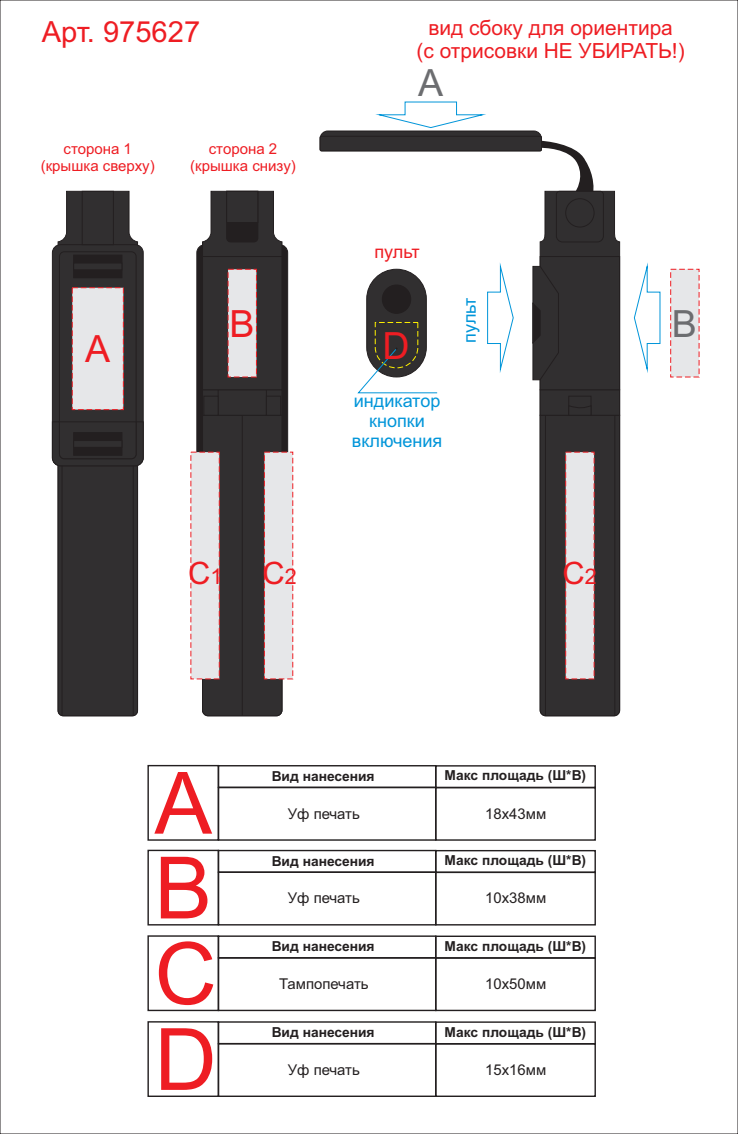
<style>
.page{position:relative;width:738px;height:1134px;background:#fff}
.page>*{position:absolute;margin:0;border:0;box-sizing:border-box;transform-origin:0 0}
.t1{font:86.1px/85.8px "Arial";color:#ee1d23}
.t2{font:37.5px "Arial";color:#ee1d23}
.t3{font:37.5px "Arial";color:#6c6d70}
.t4{font:30.9px "Arial";color:#ee1d23}
.t5{font:29.1px "Arial";color:#ee1d23}
.t6{font:20.9px/23.3px "Arial";color:#ee1d23;text-align:center}
.t7{font:18px/20.1px "Arial";color:#0095d9;text-align:center}
.t8{font:18px "Arial";letter-spacing:-.01em;color:#ee1d23}
.t9{font:15px/16.8px "Arial";color:#ee1d23;text-align:center}
.t10{font:14.9px "Arial";color:#231f20}
.t11{font:700 13.8px "Arial";color:#231f20}
.s1{font-size:21.6px}
</style>
<div class="page">
<svg style="left:57px;top:191px;width:81px;height:53px;fill:#312f30"></svg>
<svg style="left:202px;top:191px;width:80px;height:65px;fill:#312f30"></svg>
<svg style="left:539px;top:191px;width:80px;height:65px;background:#454344"></svg>
<div style="left:52px;top:244px;width:91px;height:222px;background:#312f30;border:1px solid #231f20;border-radius:8px"></div>
<svg style="left:82px;top:191px;width:32px;height:54px;background:#2f2d2e"></svg>
<svg style="left:226px;top:191px;width:32px;height:51px;background:#2a2728"></svg>
<svg style="left:52px;top:255px;width:92px;height:461px"></svg>
<svg style="left:670px;top:269px;width:29px;height:109px;background:#e6dee0"></svg>
<svg style="left:190px;top:256px;width:103px;height:460px;background:#7c7879"></svg>
<hr style="left:242px;top:415px;width:1px;height:301px;background:#231f20">
<hr style="left:133px;top:466px;width:1px;height:250px;background:#231f20">
<hr style="left:62px;top:466px;width:1px;height:250px;background:#231f20">
<div style="left:217px;top:765px;width:219px;height:23px;border:1px solid #231f20"></div>
<div style="left:217px;top:850px;width:219px;height:23px;border:1px solid #231f20"></div>
<div style="left:217px;top:935px;width:219px;height:23px;border:1px solid #231f20"></div>
<div style="left:217px;top:787px;width:219px;height:54px;border:1px solid #231f20"></div>
<div style="left:217px;top:871px;width:219px;height:54px;border:1px solid #231f20"></div>
<div style="left:217px;top:957px;width:219px;height:54px;border:1px solid #231f20"></div>
<div style="left:217px;top:1043px;width:219px;height:54px;border:1px solid #231f20"></div>
<div style="left:434px;top:765px;width:161px;height:23px;border:1px solid #231f20"></div>
<div style="left:434px;top:850px;width:161px;height:23px;border:1px solid #231f20"></div>
<div style="left:434px;top:935px;width:161px;height:23px;border:1px solid #231f20"></div>
<div style="left:434px;top:1021px;width:161px;height:23px;border:1px solid #231f20"></div>
<div style="left:434px;top:787px;width:161px;height:54px;border:1px solid #231f20"></div>
<div style="left:434px;top:872px;width:161px;height:53px;border:1px solid #231f20"></div>
<div style="left:434px;top:957px;width:161px;height:54px;border:1px solid #231f20"></div>
<div style="left:434px;top:1043px;width:161px;height:54px;border:1px solid #231f20"></div>
<div style="left:147px;top:765px;width:72px;height:76px;border:1px solid #231f20"></div>
<div style="left:147px;top:850px;width:72px;height:75px;border:1px solid #231f20"></div>
<div style="left:147px;top:935px;width:72px;height:76px;border:1px solid #231f20"></div>
<div style="left:147px;top:1021px;width:72px;height:76px;border:1px solid #231f20"></div>
<svg style="left:532px;top:256px;width:87px;height:460px;background:#5b5859"></svg>
<svg style="left:633px;top:262px;width:27px;height:111px"></svg>
<svg style="left:487px;top:263px;width:26px;height:110px"></svg>
<svg style="left:319px;top:101px;width:284px;height:141px"></svg>
<div style="left:366px;top:269px;width:60px;height:108px;background:#312f30;border:1px solid #231f20;border-radius:30px"></div>
<div style="left:382px;top:285px;width:28px;height:29px;background:#231f20;border:1px solid #231f20;border-radius:50%"></div>
<svg style="left:357px;top:322px;width:80px;height:71px"></svg>
<h3 class="t5" style="left:42px;top:21px;width:160px">Арт. 975627</h3>
<p class="t9" style="left:41px;top:142px;width:115px">сторона 1 (крышка сверху)</p>
<p class="t9" style="left:190px;top:142px;width:107px">сторона 2 (крышка снизу)</p>
<h3 class="t6" style="left:416px;top:18px;width:269px">вид сбоку для ориентира<br>(с отрисовки НЕ УБИРАТЬ!)</h3>
<h2 class="t3" style="left:418px;top:68px;width:27px">A</h2>
<h3 class="t8" style="left:374px;top:245px;width:47px">пульт</h3>
<h2 class="t2" style="left:85px;top:335px;width:27px">A</h2>
<h3 class="t7" style="left:461px;top:343px;width:47px;rotate:-90deg">пульт</h3>
<h2 class="t2" style="left:229px;top:309px;width:27px">В</h2>
<h2 class="t3" style="left:671px;top:309px;width:27px">В</h2>
<h2 class="t2" style="left:382px;top:331px;width:29px">D</h2>
<h3 class="t7" style="left:351px;top:392px;width:92px">индикатор кнопки включения</h3>
<h3 class="t4" style="left:188px;top:561px;width:36px">С<span class="s1">1</span></h3>
<h3 class="t4" style="left:262px;top:561px;width:36px">С<span class="s1">2</span></h3>
<h3 class="t4" style="left:562px;top:561px;width:36px">С<span class="s1">2</span></h3>
<h1 class="t1" style="left:154px;top:768px;width:59px">A</h1>
<h1 class="t1" style="left:154px;top:853px;width:59px">В</h1>
<h1 class="t1" style="left:154px;top:939px;width:64px">С<br>D</h1>
<p class="t11" style="left:271px;top:771px;width:104px">Вид нанесения</p>
<p class="t10" style="left:287px;top:808px;width:73px">Уф печать</p>
<p class="t11" style="left:271px;top:856px;width:104px">Вид нанесения</p>
<p class="t10" style="left:287px;top:892px;width:73px">Уф печать</p>
<p class="t11" style="left:271px;top:941px;width:104px">Вид нанесения</p>
<p class="t10" style="left:279px;top:978px;width:91px">Тампопечать</p>
<p class="t11" style="left:271px;top:1027px;width:104px">Вид нанесения</p>
<p class="t10" style="left:287px;top:1064px;width:73px">Уф печать</p>
<p class="t11" style="left:444px;top:770px;width:143px">Макс площадь (Ш*В)</p>
<p class="t10" style="left:485px;top:808px;width:62px">18х43мм</p>
<p class="t11" style="left:444px;top:855px;width:143px">Макс площадь (Ш*В)</p>
<p class="t10" style="left:485px;top:893px;width:62px">10х38мм</p>
<p class="t11" style="left:444px;top:940px;width:143px">Макс площадь (Ш*В)</p>
<p class="t10" style="left:485px;top:978px;width:62px">10х50мм</p>
<p class="t11" style="left:444px;top:1026px;width:143px">Макс площадь (Ш*В)</p>
<p class="t10" style="left:485px;top:1064px;width:62px">15х16мм</p>
</div>
